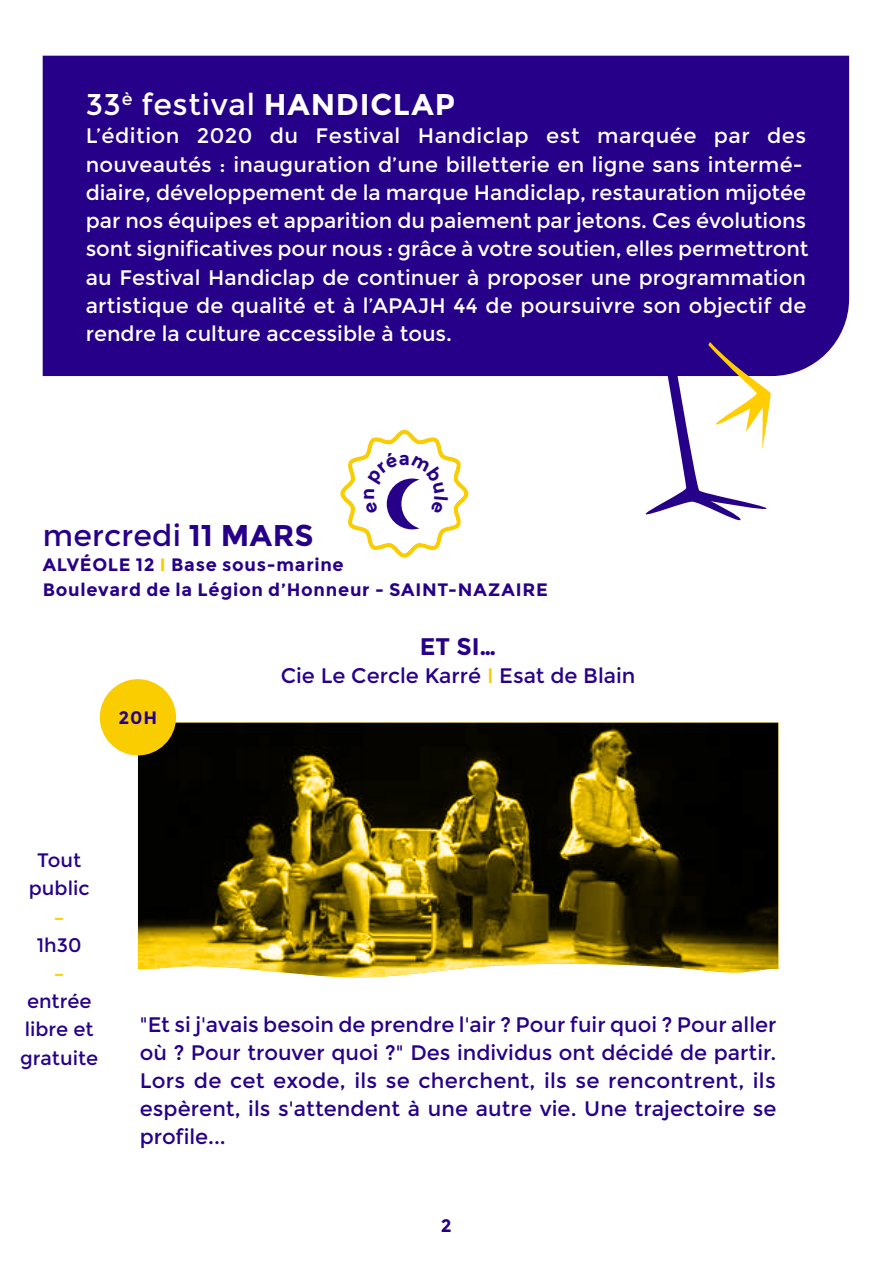
<style>
.page{position:relative;width:893px;height:1263px;background:#fff}
.page>*{position:absolute;margin:0;border:0;box-sizing:border-box;transform-origin:0 0}
.t1{font:30px "Montserrat";letter-spacing:.02em;color:#fff}
.t2{font:30px "Montserrat";letter-spacing:.005em;color:#270089}
.t3{font:700 24px "Montserrat";color:#270089}
.t4{font:21px/28.2px "Montserrat";color:#fff}
.t5{font:21px/28.2px "Montserrat";color:#270089;text-align:justify}
.t6{font:19.5px/28.2px "Montserrat";color:#270089;text-align:center}
.t7{font:700 19.5px "Montserrat";color:#facd00}
.t8{font:700 18.6px "Montserrat";color:#270089}
.t9{font:700 18px/24.9px "Montserrat";letter-spacing:.04em;color:#270089}
.s1{font-weight:700}
.s2{color:#facd00}
</style>
<div class="page">
<div style="left:43px;top:56px;width:806px;height:320px;background:#270089"></div>
<svg style="left:644px;top:232px;width:127px;height:289px"></svg>
<img style="left:138px;top:722px;width:640px;height:256px">
<div style="left:100px;top:679px;width:76px;height:76px;background:#facd00;border-radius:50%"></div>
<svg style="left:340px;top:430px;width:128px;height:128px"></svg>
<h1 class="t1" style="left:86px;top:88px;width:371px">33<sup>è</sup> festival <span class="s1">HANDICLAP</span></h1>
<p class="t4" style="left:86px;top:122px;width:724px">L’édition 2020 du Festival Handiclap est marquée par des nouveautés : inauguration d’une billetterie en ligne sans intermé&shy;diaire, développement de la marque฀Handiclap, restauration mijotée par nos équipes et apparition du paiement par jetons. Ces évolutions sont significatives pour nous฀: grâce à votre soutien, elles permettront au Festival Handiclap de continuer à proposer une programmation artistique de qualité et à l’APAJH 44 de poursuivre son objectif de rendre la culture accessible à tous.</p>
<p class="t8" style="left:399px;top:447px;width:13px">a</p>
<h1 class="t2" style="left:43px;top:519px;width:272px">mercredi <span class="s1">11 MARS</span></h1>
<p class="t9" style="left:43px;top:552px;width:507px">ALVÉOLE 12 <span class="s2">I</span> Base sous-marine<br>Boulevard de la Légion d’Honneur - SAINT-NAZAIRE</p>
<p class="t9" style="left:119px;top:704px;width:40px">20H</p>
<p class="t3" style="left:420px;top:632px;width:78px">ET SI…</p>
<p class="t5" style="left:281px;top:661px;width:356px">Cie Le Cercle Karré <span class="s2">I</span> Esat de Blain</p>
<p class="t6" style="left:29px;top:846px;width:62px">Tout public</p>
<p class="t7" style="left:54px;top:905px;width:12px">–</p>
<p class="t6" style="left:37px;top:931px;width:46px">1h30</p>
<p class="t7" style="left:54px;top:961px;width:12px">–</p>
<p class="t6" style="left:20px;top:987px;width:80px">entrée libre et gratuite</p>
<p class="t5" style="left:140px;top:1010px;width:638px">"Et si j'avais besoin de prendre l'air ? Pour fuir quoi ? Pour aller où ? Pour trouver quoi ?" Des individus ont décidé de partir.<br>Lors de cet exode, ils se cherchent, ils se rencontrent, ils espèrent, ils s'attendent à une autre vie. Une trajectoire se profile...</p>
<p class="t9" style="left:441px;top:1213px;width:12px">2</p>
</div>
